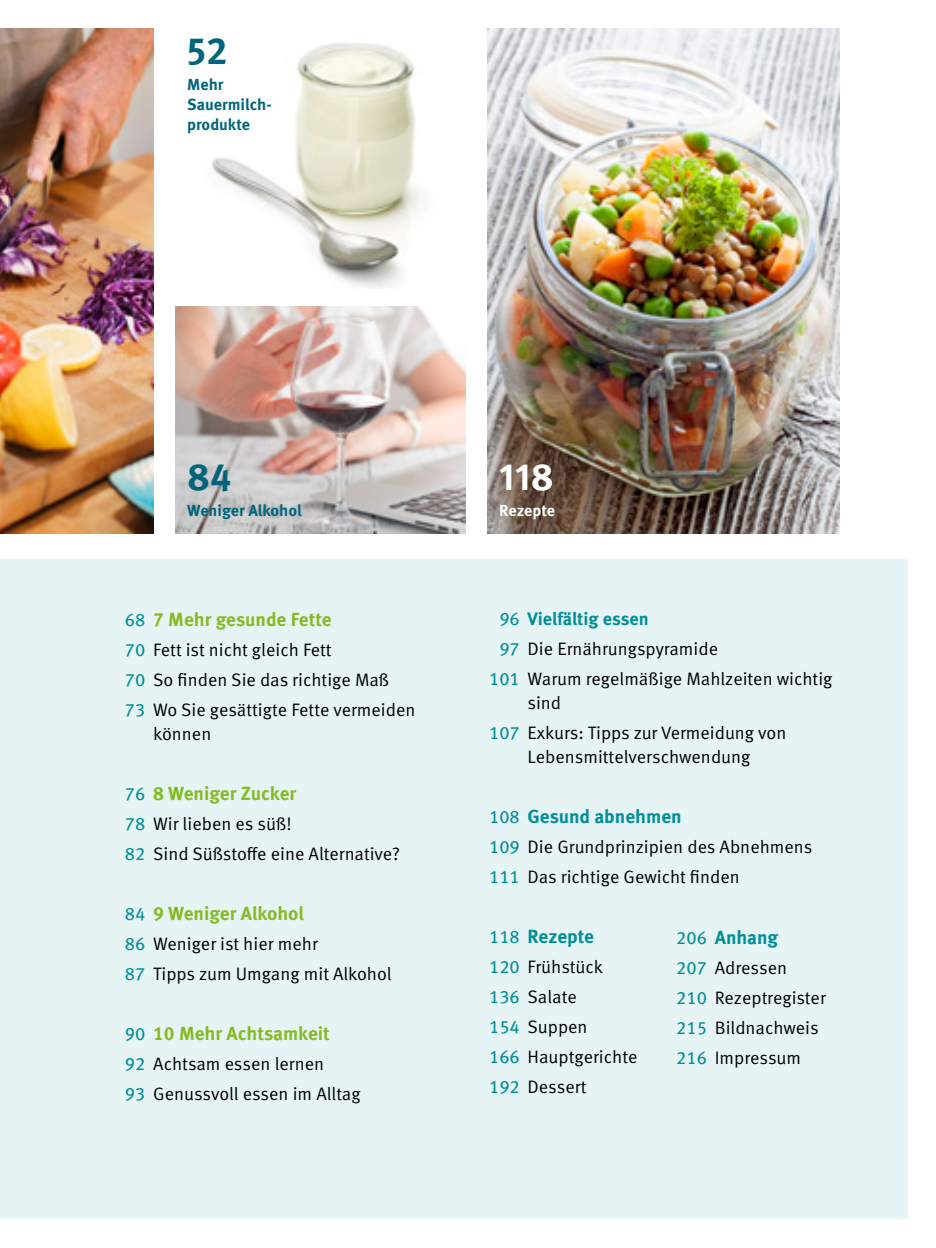
<style>
.page{position:relative;width:936px;height:1248px;background:#fff}
.page>*{position:absolute;margin:0;border:0;box-sizing:border-box;transform-origin:0 0}
.t1{font:700 38px "Meta OT";color:#00657c}
.t2{font:700 38px "Meta OT";color:#fff}
.t3{font:700 37.8px "Meta OT";color:#fff}
.t4{font:700 19px "Meta OT";color:#85bb22}
.t5{font:700 19px "Meta OT";color:#008f99}
.t6{font:18px/30px "Meta OT Norm";color:#000}
.t7{font:700 18px "Meta OT";color:#008f99}
.t8{font:700 16px/20px "Meta OT";color:#00657c}
.t9{font:700 16px "Meta OT";letter-spacing:-.005em;color:#fff}
.s1{font-weight:400;font-size:18px;color:#008f99}
.s2{font-family:"Meta OT";color:#008f99}
.s3{font-weight:400}
.s4{font-weight:400;font-size:18px}
</style>
<div class="page">
<img style="left:212px;top:43px;width:212px;height:245px">
<img style="left:488px;top:28px;width:351px;height:505px">
<img style="left:176px;top:307px;width:289px;height:226px">
<img style="left:0;top:28px;width:153px;height:505px">
<div style="left:0;top:559px;width:907px;height:659px;background:#e6f4f5"></div>
<h1 class="t1" style="left:187px;top:35px;width:42px">52</h1>
<p class="t8" style="left:187px;top:75px;width:86px">Mehr<br>Sauermilch&shy;produkte</p>
<h1 class="t1" style="left:187px;top:462px;width:46px">84</h1>
<p class="t8" style="left:187px;top:502px;width:116px">Weniger Alkohol</p>
<p class="t4" style="left:125px;top:611px;width:208px"><span class="s1">68</span> 7 Mehr gesunde Fette</p>
<p class="t6" style="left:125px;top:636px;width:292px"><span class="s2">70</span> Fett ist nicht gleich Fett<br><span class="s2">70</span> So inden Sie das richtige Maß<br><span class="s2">73</span> Wo Sie gesättigte Fette vermeiden</p>
<p class="t6" style="left:153px;top:720px;width:60px">können</p>
<p class="t4" style="left:125px;top:785px;width:173px"><span class="s1">76</span> 8 Weniger Zucker</p>
<p class="t6" style="left:125px;top:810px;width:277px"><span class="s2">78</span> Wir lieben es süß!<br><span class="s2">82</span> Sind Süßstofe eine Alternative?</p>
<p class="t4" style="left:125px;top:905px;width:181px"><span class="s1">84</span> 9 Weniger Alkohol</p>
<p class="t6" style="left:125px;top:930px;width:268px"><span class="s2">86</span> Weniger ist hier mehr<br><span class="s2">87</span> Tipps zum Umgang mit Alkohol</p>
<p class="t4" style="left:125px;top:1025px;width:206px"><span class="s1">90</span> 10 Mehr Achtsamkeit</p>
<p class="t6" style="left:125px;top:1050px;width:237px"><span class="s2">92</span> Achtsam essen lernen<br><span class="s2">93</span> Genussvoll essen im Alltag</p>
<h1 class="t2" style="left:499px;top:462px;width:56px">118</h1>
<p class="t9" style="left:499px;top:504px;width:58px">Rezepte</p>
<h2 class="t3" style="left:509px;top:492px;width:46px">82</h2>
<h2 class="t3" style="left:498px;top:509px;width:45px">48</h2>
<p class="t7" style="left:499px;top:611px;width:151px"><span class="s3">96</span> Vielfältig essen</p>
<p class="t6" style="left:489px;top:635px;width:345px;text-indent:10px"><span class="s2">97</span> Die Ernährungspyramide<br><span class="s2">101</span> Warum regelmäßige Mahlzeiten wichtig</p>
<p class="t6" style="left:489px;top:689px;width:299px;text-indent:38px">sind<br><span class="s2">107</span> Exkurs: Tipps zur Vermei dung von</p>
<p class="t6" style="left:527px;top:743px;width:224px">Lebens mittel verschwendung</p>
<p class="t5" style="left:489px;top:809px;width:194px"><span class="s4">108</span> Gesund abnehmen</p>
<p class="t6" style="left:489px;top:833px;width:325px"><span class="s2">109</span> Die Grundprinzipien des Abnehmens<br><span class="s2">111</span> Das richtige Gewicht inden</p>
<p class="t5" style="left:489px;top:929px;width:106px"><span class="s4">118</span> Rezepte</p>
<p class="t6" style="left:489px;top:953px;width:150px"><span class="s2">120</span> Frühstück<br><span class="s2">136</span> Salate<br><span class="s2">154</span> Suppen<br><span class="s2">166</span> Hauptgerichte<br><span class="s2">192</span> Dessert</p>
<p class="t5" style="left:676px;top:929px;width:103px"><span class="s4">206</span> Anhang</p>
<p class="t6" style="left:676px;top:954px;width:151px"><span class="s2">207</span> Adressen<br><span class="s2">210</span> Rezeptregister<br><span class="s2">215</span> Bildnachweis<br><span class="s2">216</span> Impressum</p>
</div>
